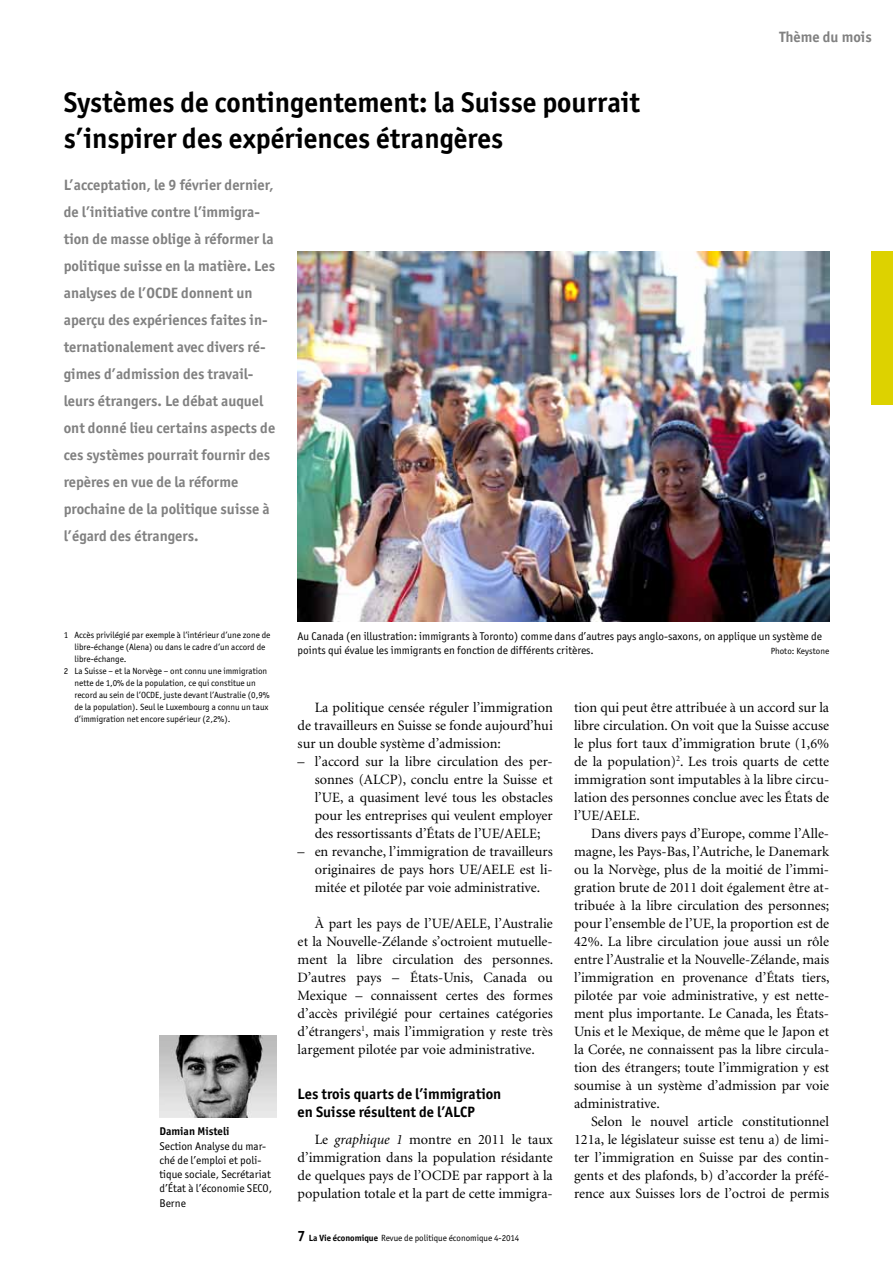
<style>
.page{position:relative;width:893px;height:1263px;background:#fff}
.page>*{position:absolute;margin:0;border:0;box-sizing:border-box;transform-origin:0 0}
.t1{font:700 28.5px/36px "Officina San ITC";color:#000}
.t2{font:700 15px/27px "Officina San ITC";color:#818181}
.t3{font:700 15px/18px "Officina San ITC";color:#000}
.t4{font:14.25px/18px "Minion";color:#000;text-align:justify}
.t5{font:11.25px/14.2px "Officina San ITC";color:#000}
.t6{font:700 11.25px "Officina San ITC";color:#000}
.t7{font:9px "Officina San ITC";color:#000}
.s1{font-style:italic}
.s2{font-weight:700;font-size:15px}
.s3{font-weight:700}
</style>
<div class="page">
<div style="left:872px;top:252px;width:21px;height:153px;background:#ddd200"></div>
<img style="left:159px;top:1035px;width:117px;height:82px">
<img style="left:298px;top:251px;width:531px;height:370px">
<h1 class="t1" style="left:64px;top:84px;width:578px">Systèmes de contingentement: la Suisse pourrait s’inspirer des expériences étrangères</h1>
<p class="t2" style="left:64px;top:172px;width:213px">L’acceptation, le 9 -février dernier, de l’initiative contre l’immigra&shy;tion de masse oblige à réformer la politique suisse en la matière. Les analyses de l’OCDE donnent un aperçu des expériences faites in&shy;ternationalement avec divers ré&shy;gimes d’admission des travail&shy;leurs étrangers. Le débat auquel ont donné lieu certains aspects de ces systèmes pourrait fournir des repères en vue de la réforme prochaine de la politique suisse à l’égard des étrangers.</p>
<p class="t2" style="left:779px;top:23px;width:94px">Thème du mois</p>
<p class="t7" style="left:64px;top:629px;width:208px">1 Accès privilégié par exemple à l’intérieur d’une zone de</p>
<p class="t7" style="left:74px;top:641px;width:192px">libre-échange (Alena) ou dans le cadre d’un accord de</p>
<p class="t7" style="left:74px;top:653px;width:54px">libre-échange.</p>
<p class="t7" style="left:64px;top:665px;width:205px">2 La Suisse – et la Norvège – ont connu une immigration</p>
<p class="t7" style="left:74px;top:677px;width:183px">nette de 1,0% de la population, ce qui constitue un</p>
<p class="t7" style="left:74px;top:689px;width:197px">record au sein de l’OCDE, juste devant l’Australie (0,9%</p>
<p class="t7" style="left:74px;top:701px;width:196px">de la population). Seul le Luxembourg a connu un taux</p>
<p class="t7" style="left:74px;top:713px;width:157px">d’immigration net encore supérieur (2,2%).</p>
<p class="t6" style="left:159px;top:1124px;width:71px">Damian Misteli</p>
<p class="t5" style="left:159px;top:1139px;width:114px">Section Analyse du mar&shy;ché de l’emploi et poli&shy;tique sociale, Secrétariat d’État à l’économie SECO,<br>Berne</p>
<p class="t5" style="left:298px;top:629px;width:526px">Au Canada (en illustration: immigrants à Toronto) comme dans d’autres pays anglo-saxons, on applique un système de points qui évalue les immigrants en fonction de différents critères.</p>
<p class="t7" style="left:771px;top:646px;width:60px">Photo: Keystone</p>
<p class="t4" style="left:298px;top:698px;width:257px;text-indent:17px">La politique censée réguler l’immigration de travailleurs en Suisse se fonde aujourd’hui sur un double système d’admission:</p>
<p class="t4" style="left:315px;top:752px;width:240px;text-indent:-17px">– l’accord sur la libre circulation des per&shy;sonnes (ALCP), conclu entre la Suisse et l’UE, a quasiment levé tous les obstacles pour les entreprises qui veulent employer des ressortissants d’États de l’UE/AELE;</p>
<p class="t4" style="left:315px;top:842px;width:240px;text-indent:-17px">– en revanche, l’immigration de travailleurs originaires de pays hors UE/AELE est li&shy;mitée et pilotée par voie administrative.</p>
<p class="t4" style="left:298px;top:914px;width:257px;text-indent:17px">À part les pays de l’UE/AELE, l’Australie et la Nouvelle-Zélande s’octroient mutuelle&shy;ment la libre circulation des personnes.<br>D’autres pays – États-Unis, Canada ou Mexique – connaissent certes des formes d’accès privilégié pour certaines catégories d’étrangers<sup>1</sup>, mais l’immigration y reste très largement pilotée par voie administrative.</p>
<p class="t3" style="left:298px;top:1084px;width:205px">Les trois quarts de l’immigration en Suisse résultent de l’ALCP</p>
<p class="t4" style="left:298px;top:1130px;width:257px;text-indent:17px">Le <span class="s1">graphique 1</span> montre en 2011 le taux d’immigration dans la population résidante de quelques pays de l’OCDE par rapport à la population totale et la part de cette immigra-</p>
<p class="t7" style="left:298px;top:1232px;width:223px"><span class="s2">7</span> <span class="s3">La Vie économique</span> Revue de politique économique 4-2014</p>
<p class="t4" style="left:574px;top:698px;width:257px">tion qui peut être attribuée à un accord sur la libre circulation. On voit que la Suisse accuse le plus fort taux d’immigration brute (1,6% de la population)<sup>2</sup>. Les trois quarts de cette immigration sont imputables à la libre circu&shy;lation des personnes conclue avec les États de l’UE/AELE.</p>
<p class="t4" style="left:574px;top:824px;width:257px;text-indent:17px">Dans divers pays d’Europe, comme l’Alle&shy;magne, les Pays-Bas, l’Autriche, le Danemark ou la Norvège, plus de la moitié de l’immi&shy;gration brute de 2011 doit également être at&shy;tribuée à la libre circulation des personnes; pour l’ensemble de l’UE, la proportion est de 42%. La libre circulation joue aussi un rôle entre l’Australie et la Nouvelle-Zélande, mais l’immigration en provenance d’États tiers, pilotée par voie administrative, y est nette&shy;ment plus importante. Le Canada, les États-Unis et le Mexique, de même que le Japon et la Corée, ne connaissent pas la libre circula&shy;tion des étrangers; toute l’immigration y est soumise à un système d’admission par voie administrative.</p>
<p class="t4" style="left:574px;top:1112px;width:257px;text-indent:17px">Selon le nouvel article constitutionnel 121a, le législateur suisse est tenu a) de limi&shy;ter l’immigration en Suisse par des contin&shy;gents et des plafonds, b) d’accorder la préfé&shy;rence aux Suisses lors de l’octroi de permis</p>
</div>
